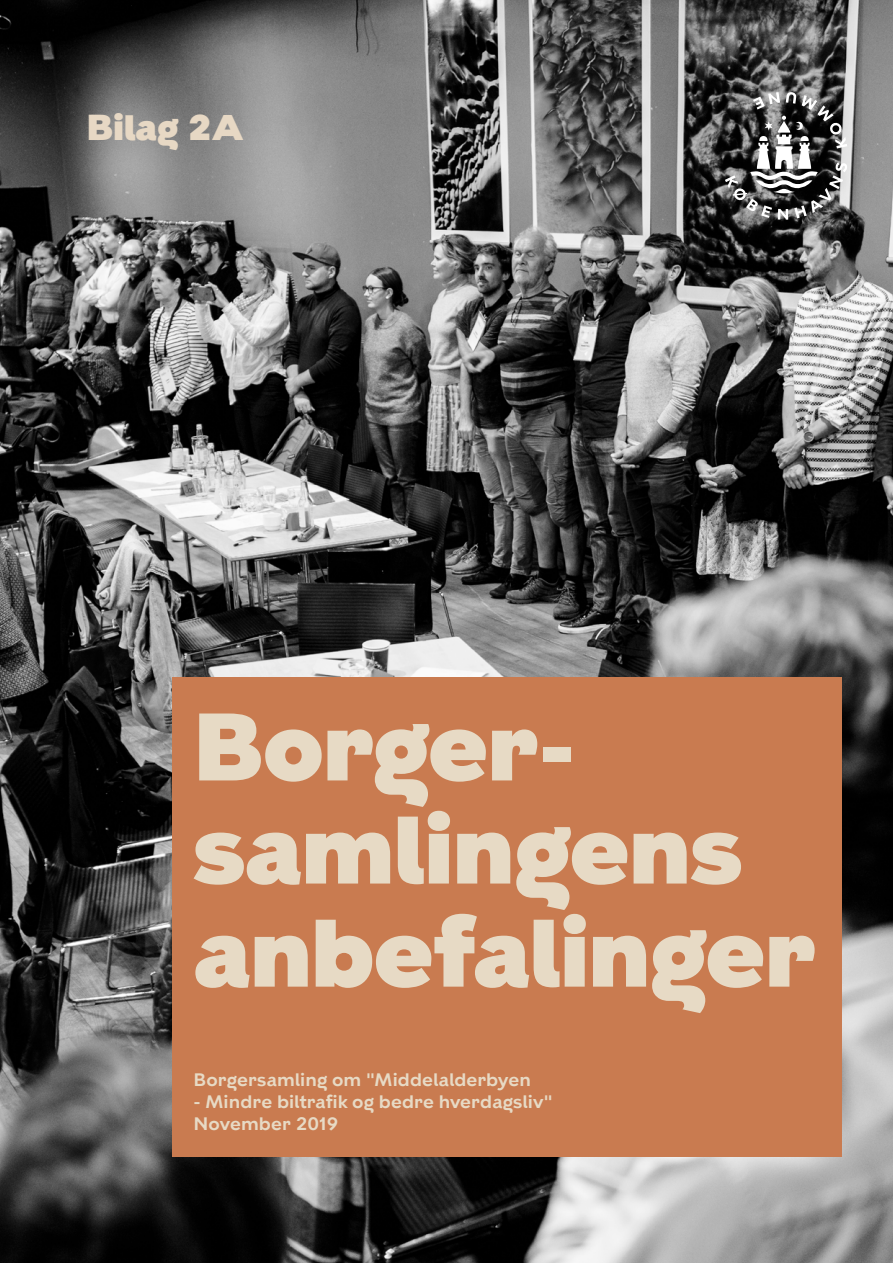
<style>
.page{position:relative;width:893px;height:1263px;background:#fff}
.page>*{position:absolute;margin:0;border:0;box-sizing:border-box;transform-origin:0 0}
.t1{font:900 95.55px/103.1px "KBH";letter-spacing:.005em;color:#e7dac5}
.t2{font:900 36px "KBH";letter-spacing:.01em;color:#e7d8c4}
.t3{font:600 18px/21.6px "KBH";letter-spacing:.01em;color:#e7dac5}
</style>
<div class="page">
<img style="left:0;top:0;width:893px;height:1263px">
<div style="left:172px;top:677px;width:670px;height:480px;background:#c97b50"></div>
<svg style="left:725px;top:92px;width:122px;height:128px;background:#636363"></svg>
<h2 class="t2" style="left:87px;top:106px;width:158px">Bilag 2A</h2>
<h1 class="t1" style="left:193px;top:706px;width:623px">Borger&shy;samlingens anbefalinger</h1>
<p class="t3" style="left:193px;top:1071px;width:339px">Borgersamling om "Middelalderbyen</p>
<p class="t3" style="left:193px;top:1091px;width:360px">- Mindre biltrafik og bedre hverdagsliv"<br>November 2019</p>
</div>
